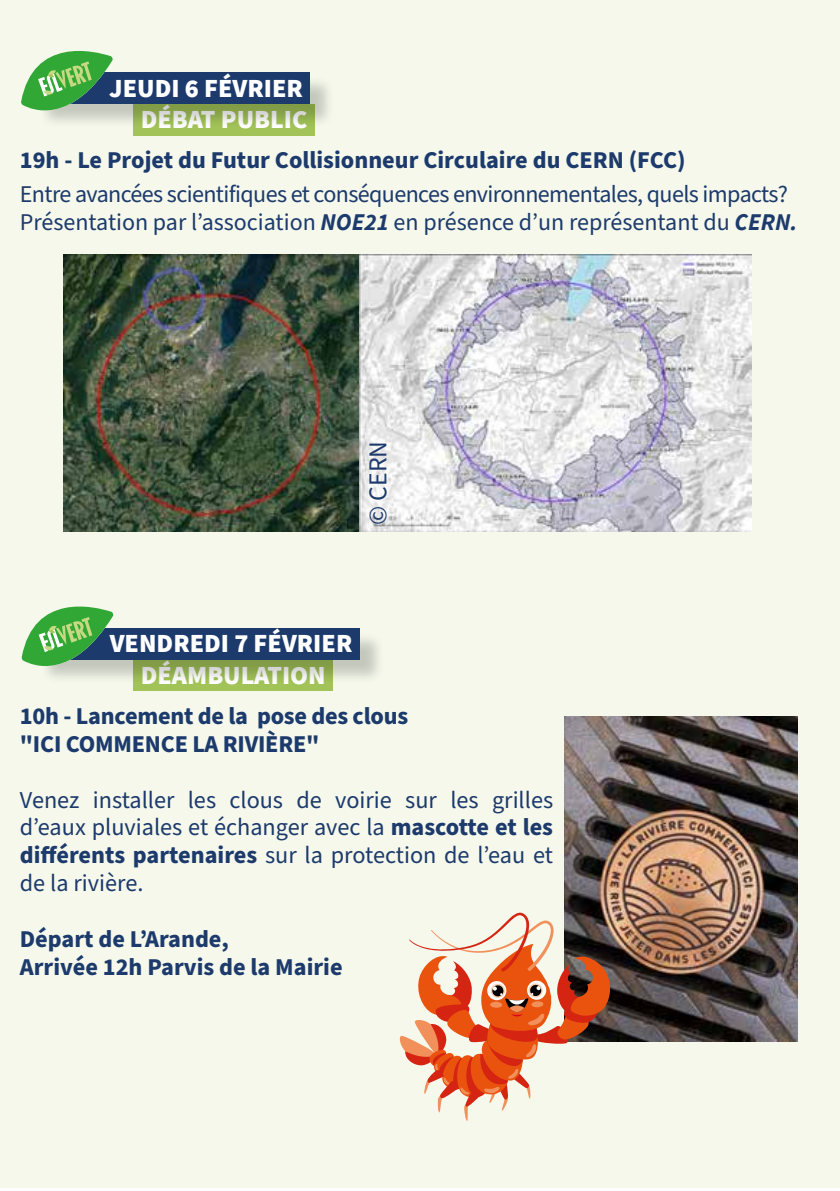
<style>
.page{position:relative;width:840px;height:1191px;background:#fff}
.page>*{position:absolute;margin:0;border:0;box-sizing:border-box;transform-origin:0 0}
.t1{font:900 26px "Source Sans Pro";color:#fff}
.t2{font:25.8px "Source Sans Pro";color:#1c3a6c}
.t3{font:700 24.2px/27.8px "Source Sans Pro";color:#1c3a6c}
.t4{font:24.2px/27.8px "Source Sans Pro";color:#1c3a6c;text-align:justify}
.t5{font:24px/27.8px "Source Sans Pro";letter-spacing:-.025em;color:#1c3a6c}
.s1{font-weight:700;font-style:italic}
.s2{font-weight:700}
</style>
<div class="page">
<div style="left:0;top:0;width:839px;height:1188px;background:#f5f8eb"></div>
<div style="left:133px;top:659px;width:200px;height:32px;background:#a2c358"></div>
<img style="left:564px;top:717px;width:233px;height:325px">
<div style="left:39px;top:631px;width:346px;height:54px;background:#000;opacity:.2"></div>
<div style="left:36px;top:628px;width:323px;height:31px;background:#1c3a6c"></div>
<svg style="left:21px;top:606px;width:93px;height:69px"></svg>
<div style="left:133px;top:104px;width:181px;height:32px;background:#a2c358"></div>
<div style="left:38px;top:75px;width:297px;height:54px;background:#000;opacity:.2"></div>
<div style="left:35px;top:72px;width:275px;height:32px;background:#1c3a6c"></div>
<svg style="left:21px;top:51px;width:92px;height:69px"></svg>
<img style="left:63px;top:254px;width:688px;height:278px">
<svg style="left:399px;top:911px;width:214px;height:210px"></svg>
<p class="t1" style="left:109px;top:70px;width:195px">JEUDI 6 FÉVRIER</p>
<p class="t1" style="left:141px;top:102px;width:168px">DÉBAT PUBLIC</p>
<p class="t3" style="left:20px;top:147px;width:666px">19h - Le Projet du Futur Collisionneur Circulaire du CERN (FCC)</p>
<p class="t5" style="left:20px;top:181px;width:778px">Entre avancées scientifiques et conséquences environnementales, quels impacts?<br>Présentation par l’association <span class="s1">NOE21</span> en présence d’un représentant du <span class="s1">CERN.</span></p>
<p class="t2" style="left:360px;top:525px;width:85px;rotate:-90deg">© CERN</p>
<p class="t1" style="left:110px;top:625px;width:244px">VENDREDI 7 FÉVRIER</p>
<p class="t1" style="left:141px;top:657px;width:186px">DÉAMBULATION</p>
<p class="t3" style="left:20px;top:702px;width:389px">10h - Lancement de la pose des clous "ICI COMMENCE LA RIVIÈRE"</p>
<p class="t4" style="left:20px;top:786px;width:534px">Venez installer les clous de voirie sur les grilles d’eaux pluviales et échanger avec la <span class="s2">mascotte et les différents partenaires</span> sur la protection de l’eau et de la rivière.</p>
<p class="t3" style="left:20px;top:925px;width:324px">Départ de L’Arande,<br>Arrivée 12h Parvis de la Mairie</p>
</div>
